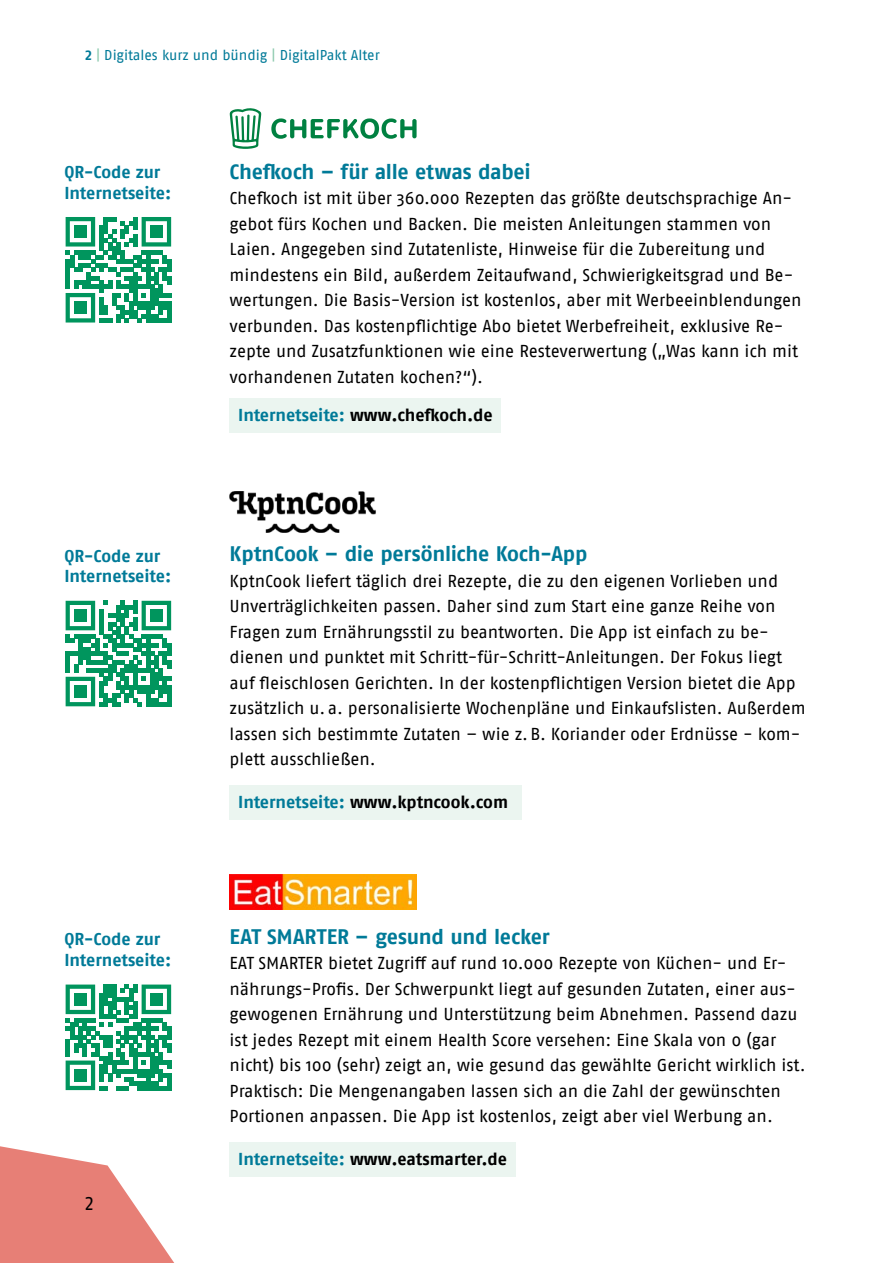
<style>
.page{position:relative;width:893px;height:1263px;background:#fff}
.page>*{position:absolute;margin:0;border:0;box-sizing:border-box;transform-origin:0 0}
.Headline_H2{font:700 21px "Fago Pro";letter-spacing:-.01em;color:#007a98}
.t1{font:19.5px "Fago Pro";color:#000}
.t2{font:17.25px/25.5px "Fago Pro";letter-spacing:-.005em;color:#000}
.Website{font:700 17.25px "Fago Pro";letter-spacing:-.005em;color:#000}
.t3{font:700 17.25px/20.7px "Fago Pro";letter-spacing:-.005em;color:#007a98}
.t4{font:14.25px "Fago Pro";color:#007a98}
.s1{font-weight:700}
.s2{color:#8bc9ad}
.s3{color:#007a98}
</style>
<div class="page">
<svg style="left:0;top:1146px;width:174px;height:117px"></svg>
<div style="left:230px;top:399px;width:271px;height:34px;background:#ebf5f0"></div>
<div style="left:230px;top:785px;width:292px;height:35px;background:#ebf5f0"></div>
<div style="left:230px;top:1142px;width:286px;height:35px;background:#ebf5f0"></div>
<svg style="left:230px;top:108px;width:187px;height:41px"></svg>
<svg style="left:66px;top:217px;width:105px;height:106px"></svg>
<div style="left:74px;top:225px;width:13px;height:13px;background:#00955d"></div>
<div style="left:150px;top:225px;width:13px;height:13px;background:#00955d"></div>
<div style="left:74px;top:301px;width:13px;height:13px;background:#00955d"></div>
<img style="left:230px;top:491px;width:146px;height:41px">
<svg style="left:66px;top:601px;width:105px;height:105px"></svg>
<div style="left:74px;top:609px;width:13px;height:13px;background:#00955d"></div>
<div style="left:150px;top:609px;width:13px;height:13px;background:#00955d"></div>
<div style="left:74px;top:685px;width:13px;height:13px;background:#00955d"></div>
<img style="left:230px;top:874px;width:187px;height:35px">
<svg style="left:66px;top:984px;width:105px;height:106px"></svg>
<div style="left:74px;top:993px;width:13px;height:13px;background:#00955d"></div>
<div style="left:150px;top:993px;width:13px;height:13px;background:#00955d"></div>
<div style="left:74px;top:1069px;width:13px;height:13px;background:#00955d"></div>
<p class="t4" style="left:85px;top:47px;width:296px"><span class="s1">2</span> <span class="s2">|</span> Digitales kurz und bündig <span class="s2">|</span> DigitalPakt Alter</p>
<p class="t3" style="left:64px;top:161px;width:108px">QR-Code zur<br>Internetseite:</p>
<h2 class="Headline_H2" style="left:230px;top:159px;width:303px">Chefkoch – für alle etwas dabei</h2>
<p class="t2" style="left:230px;top:185px;width:573px">Chefkoch ist mit über 360.000 Rezepten das größte deutschsprachige An&shy;gebot fürs Kochen und Backen. Die meisten Anleitungen stammen von Laien. Angegeben sind Zutatenliste, Hinweise für die Zubereitung und mindestens ein Bild, außerdem Zeitaufwand, Schwierigkeitsgrad und Be&shy;wertungen. Die Basis-Version ist kostenlos, aber mit Werbeeinblendungen verbunden. Das kostenpflichtige Abo bietet Werbefreiheit, exklusive Re&shy;zepte und Zusatzfunktionen wie eine Resteverwertung („Was kann ich mit vorhandenen Zutaten kochen?“).</p>
<p class="Website" style="left:238px;top:404px;width:256px"><span class="s3">Internetseite:</span> www.chefkoch.de</p>
<p class="t3" style="left:64px;top:545px;width:108px">QR-Code zur<br>Internetseite:</p>
<h2 class="Headline_H2" style="left:230px;top:541px;width:359px">KptnCook – die persönliche Koch-App</h2>
<p class="t2" style="left:230px;top:568px;width:578px">KptnCook liefert täglich drei Rezepte, die zu den eigenen Vorlieben und Unverträglichkeiten passen. Daher sind zum Start eine ganze Reihe von Fragen zum Ernährungsstil zu beantworten. Die App ist einfach zu be&shy;dienen und punktet mit Schritt-für-Schritt-Anleitungen. Der Fokus liegt auf fleischlosen Gerichten. In der kostenpflichtigen Version bietet die App zusätzlich u.a. personalisierte Wochenpläne und Einkaufslisten. Außerdem lassen sich bestimmte Zutaten – wie z.B. Koriander oder Erdnüsse - kom&shy;plett ausschließen.</p>
<p class="Website" style="left:238px;top:791px;width:271px"><span class="s3">Internetseite:</span> www.kptncook.com</p>
<p class="t3" style="left:64px;top:929px;width:108px">QR-Code zur<br>Internetseite:</p>
<h2 class="Headline_H2" style="left:230px;top:924px;width:322px">EAT SMARTER – gesund und lecker</h2>
<p class="t2" style="left:230px;top:950px;width:578px">EAT SMARTER bietet Zugriff auf rund 10.000 Rezepte von Küchen- und Er&shy;nährungs-Profis. Der Schwerpunkt liegt auf gesunden Zutaten, einer aus&shy;gewogenen Ernährung und Unterstützung beim Abnehmen. Passend dazu ist jedes Rezept mit einem Health Score versehen: Eine Skala von 0 (gar nicht) bis 100 (sehr) zeigt an, wie gesund das gewählte Gericht wirklich ist.<br>Praktisch: Die Mengenangaben lassen sich an die Zahl der gewünschten Portionen anpassen. Die App ist kostenlos, zeigt aber viel Werbung an.</p>
<p class="Website" style="left:238px;top:1148px;width:271px"><span class="s3">Internetseite:</span> www.eatsmarter.de</p>
<p class="t1" style="left:85px;top:1191px;width:10px">2</p>
</div>
